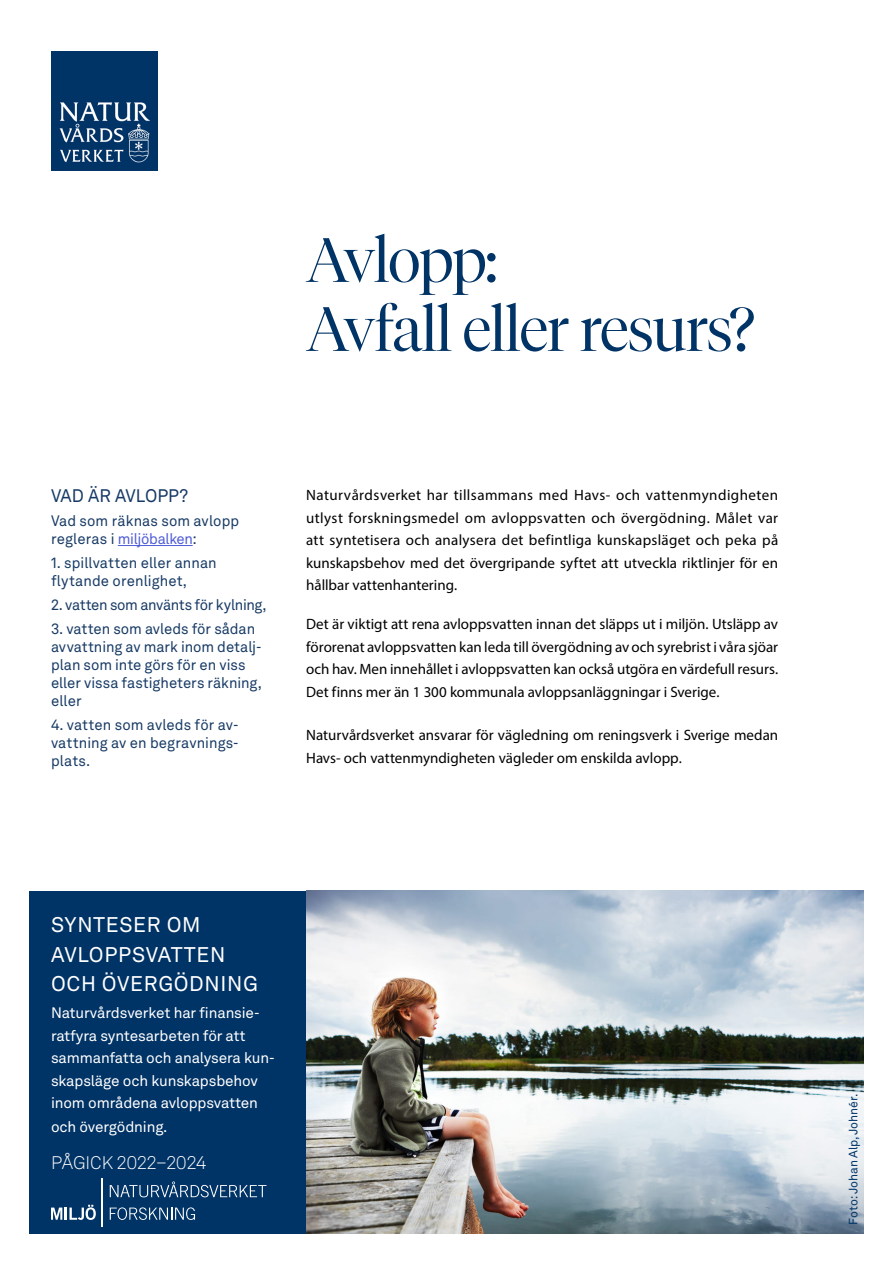
<style>
.page{position:relative;width:893px;height:1263px;background:#fff}
.page>*{position:absolute;margin:0;border:0;box-sizing:border-box;transform-origin:0 0}
.Rubrik_1_-_havsblå{font:300 61.5px/69px "Tiempos Fine";letter-spacing:-.02em;color:#036}
.Titelrubrik_1{font:21px "Akkurat LL";letter-spacing:.03em;color:#fff}
.Underrubrik_1{font:300 18px "Akkurat LL";letter-spacing:-.01em;color:#fff}
.Ingress_-_havsblå{font:18px "Akkurat LL";letter-spacing:-.005em;color:#173a65}
.t1{font:16.5px/24px "Akkurat LL";letter-spacing:-.02em;color:#fff}
.Rubrik_2{font:15px/22.5px "Myriad Pro";color:#000;text-align:justify}
.Brödtext_1{font:15px/22.5px "Myriad Pro";color:#000;text-align:justify}
.Ingress_-_havsblå-2{font:15px/18px "Akkurat LL";color:#173a65}
.Underrubrik_1-2{font:15px/22.5px "Akkurat LL";letter-spacing:-.01em;color:#fff}
.Ingress_-_havsblå-3{font:15px "Akkurat LL";letter-spacing:-.025em;color:#173a65}
.t2{font:12px "Akkurat LL";color:#036}
.s1{color:#4f5cd6}
</style>
<div class="page">
<img style="left:51px;top:51px;width:106px;height:119px">
<img style="left:306px;top:891px;width:557px;height:342px">
<hr style="left:118px;top:545px;width:75px;height:1px;background:#4f5cd6">
<div style="left:26px;top:891px;width:280px;height:342px;background:#036"></div>
<svg style="left:51px;top:1205px;width:45px;height:15px"></svg>
<svg style="left:110px;top:1207px;width:85px;height:13px"></svg>
<svg style="left:110px;top:1181px;width:156px;height:16px"></svg>
<hr style="left:102px;top:1178px;width:1px;height:49px;background:#fff">
<div style="left:1px;top:864px;width:28px;height:393px;background:#fff"></div>
<p class="Rubrik_1_-_havsblå" style="left:306px;top:225px;width:450px">Avlopp:<br>Avfall eller resurs?</p>
<p class="Ingress_-_havsblå" style="left:51px;top:482px;width:139px">VAD ÄR AVLOPP?</p>
<p class="Ingress_-_havsblå-2" style="left:51px;top:511px;width:190px">Vad som räknas som avlopp regleras i <span class="s1">miljöbalken</span>:</p>
<p class="Ingress_-_havsblå-2" style="left:51px;top:553px;width:167px">1. spillvatten eller annan flytande orenlighet,</p>
<p class="Ingress_-_havsblå-3" style="left:51px;top:593px;width:217px">2. vatten som använts för kylning,</p>
<p class="Ingress_-_havsblå-2" style="left:51px;top:619px;width:212px">3. vatten som avleds för sådan avvattning av mark inom detalj&shy;plan som inte görs för en viss eller vissa fastigheters räkning, eller</p>
<p class="Ingress_-_havsblå-2" style="left:51px;top:715px;width:189px;text-align:justify">4. vatten som avleds för av&shy;vattning av en begravnings&shy;plats.</p>
<p class="Brödtext_1" style="left:306px;top:484px;width:474px">Naturvårdsverket har tillsammans med Havs- och vattenmyndigheten utlyst forskningsmedel om avloppsvatten och övergödning. Målet var att syntetisera och analysera det befintliga kunskapsläget och peka på kunskapsbehov med det övergripande syftet att utveckla riktlinjer för en hållbar vattenhantering.</p>
<h2 class="Rubrik_2" style="left:306px;top:613px;width:474px">Det är viktigt att rena avloppsvatten innan det släpps ut i miljön. Utsläpp av förorenat avloppsvatten kan leda till övergödning av och syrebrist i våra sjöar och hav. Men innehållet i avloppsvatten kan också utgöra en värdefull resurs.<br>Det finns mer än 1 300 kommunala avloppsanläggningar i Sverige.</h2>
<h2 class="Rubrik_2" style="left:306px;top:723px;width:474px">Naturvårdsverket ansvarar för vägledning om reningsverk i Sverige medan<br>Havs- och vattenmyndigheten vägleder om enskilda avlopp.</h2>
<p class="Titelrubrik_1" style="left:51px;top:909px;width:151px">SYNTESER OM</p>
<p class="Titelrubrik_1" style="left:51px;top:939px;width:176px">AVLOPPSVATTEN</p>
<p class="Titelrubrik_1" style="left:51px;top:968px;width:208px">OCH ÖVERGÖDNING</p>
<p class="Underrubrik_1-2" style="left:51px;top:1001px;width:225px">Naturvårdsverket har finansie&shy;ratfyra syntesarbeten för att sammanfatta och analysera kun&shy;skapsläge och kunskapsbehov inom områdena avloppsvatten</p>
<p class="Underrubrik_1-2" style="left:51px;top:1115px;width:118px">och övergödning.</p>
<p class="Underrubrik_1" style="left:51px;top:1150px;width:157px">PÅGICK 2022–2024</p>
<h2 class="Titelrubrik_1" style="left:51px;top:971px;width:133px">TEMA FAKTA</h2>
<p class="t1" style="left:51px;top:1004px;width:225px">Under Tema Fakta presenterar<br>Naturvårdsverket fakta om regler och miljöpåverkan inom olika områden</p>
<p class="t2" style="left:844px;top:1225px;width:132px;rotate:-90deg">Foto: Johan Alp, Johnér.</p>
</div>
